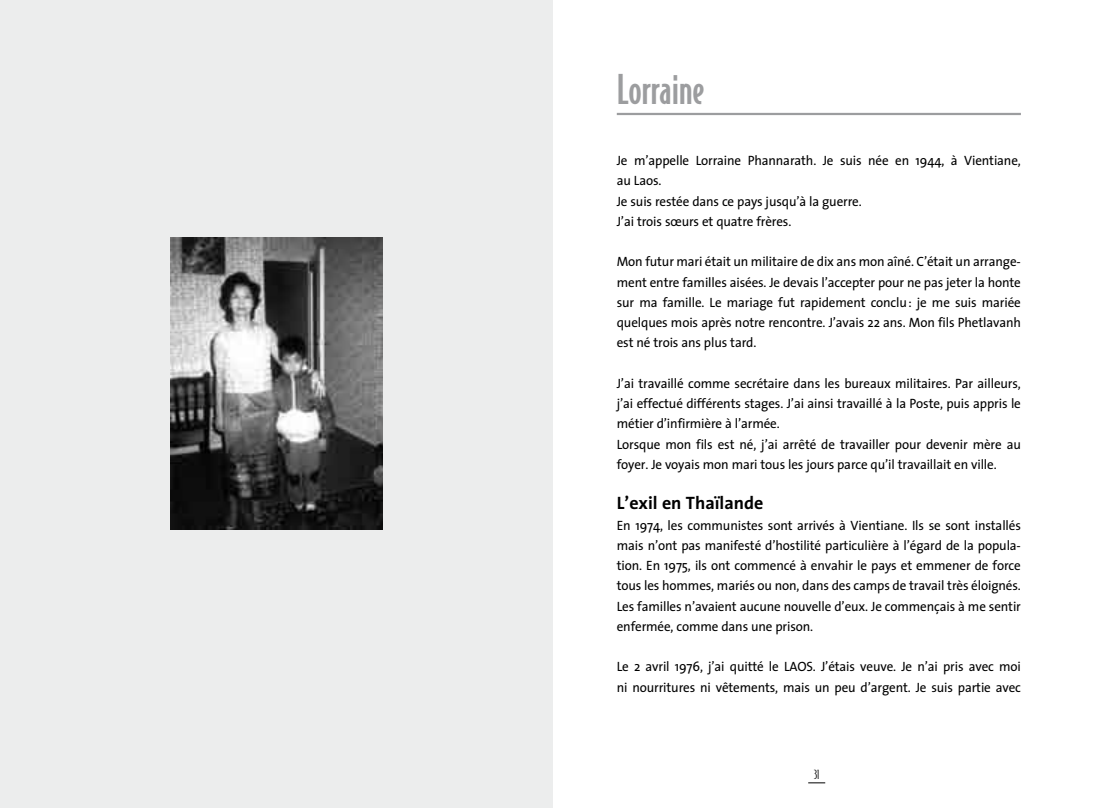
<style>
.page{position:relative;width:1106px;height:808px;background:#fff}
.page>*{position:absolute;margin:0;border:0;box-sizing:border-box;transform-origin:0 0}
.t1{font:500 39px "Bodega Sans";color:#9c9d9f}
.t2{font:700 18px "The Sans";color:#000}
.t3{font:13.5px/20.2px "The Sans";letter-spacing:-.01em;color:#000}
.t4{font:12px "Bodega Sans";color:#000}
</style>
<div class="page">
<svg style="left:808px;top:782px;width:17px;height:1px"></svg>
<div style="left:0;top:0;width:553px;height:808px;background:#eceded"></div>
<hr style="left:617px;top:113px;width:403px;height:2px;background:#9c9d9f">
<img style="left:170px;top:237px;width:213px;height:292px">
<h1 class="t1" style="left:617px;top:66px;width:89px">Lorraine</h1>
<p class="t3" style="left:617px;top:150px;width:405px">Je m’appelle Lorraine Phannarath. Je suis née en 1944, à Vientiane, au Laos.<br>Je suis restée dans ce pays jusqu’à la guerre.<br>J’ai trois sœurs et quatre frères.</p>
<p class="t3" style="left:617px;top:251px;width:405px;text-align:justify">Mon futur mari était un militaire de dix ans mon aîné. C’était un arrange&shy;ment entre familles aisées. Je devais l’accepter pour ne pas jeter la honte sur ma famille. Le mariage fut rapidement conclu: je me suis mariée quelques mois après notre rencontre. J’avais 22 ans. Mon fils Phetlavanh est né trois ans plus tard.</p>
<p class="t3" style="left:617px;top:373px;width:405px">J’ai travaillé comme secrétaire dans les bureaux militaires. Par ailleurs, j’ai effectué différents stages. J’ai ainsi travaillé à la Poste, puis appris le métier d’infirmière à l’armée.<br>Lorsque mon fils est né, j’ai arrêté de travailler pour devenir mère au foyer. Je voyais mon mari tous les jours parce qu’il travaillait en ville.</p>
<h2 class="t2" style="left:617px;top:488px;width:148px">L’exil en Thaïlande</h2>
<p class="t3" style="left:617px;top:514px;width:405px;text-align:justify">En 1974, les communistes sont arrivés à Vientiane. Ils se sont installés mais n’ont pas manifesté d’hostilité particulière à l’égard de la popula&shy;tion. En 1975, ils ont commencé à envahir le pays et emmener de force tous les hommes, mariés ou non, dans des camps de travail très éloignés.<br>Les familles n’avaient aucune nouvelle d’eux. Je commençais à me sentir enfermée, comme dans une prison.</p>
<p class="t3" style="left:617px;top:656px;width:405px">Le 2 avril 1976, j’ai quitté le LAOS. J’étais veuve. Je n’ai pris avec moi ni nourritures ni vêtements, mais un peu d’argent. Je suis partie avec</p>
<p class="t4" style="left:814px;top:767px;width:7px">31</p>
</div>
